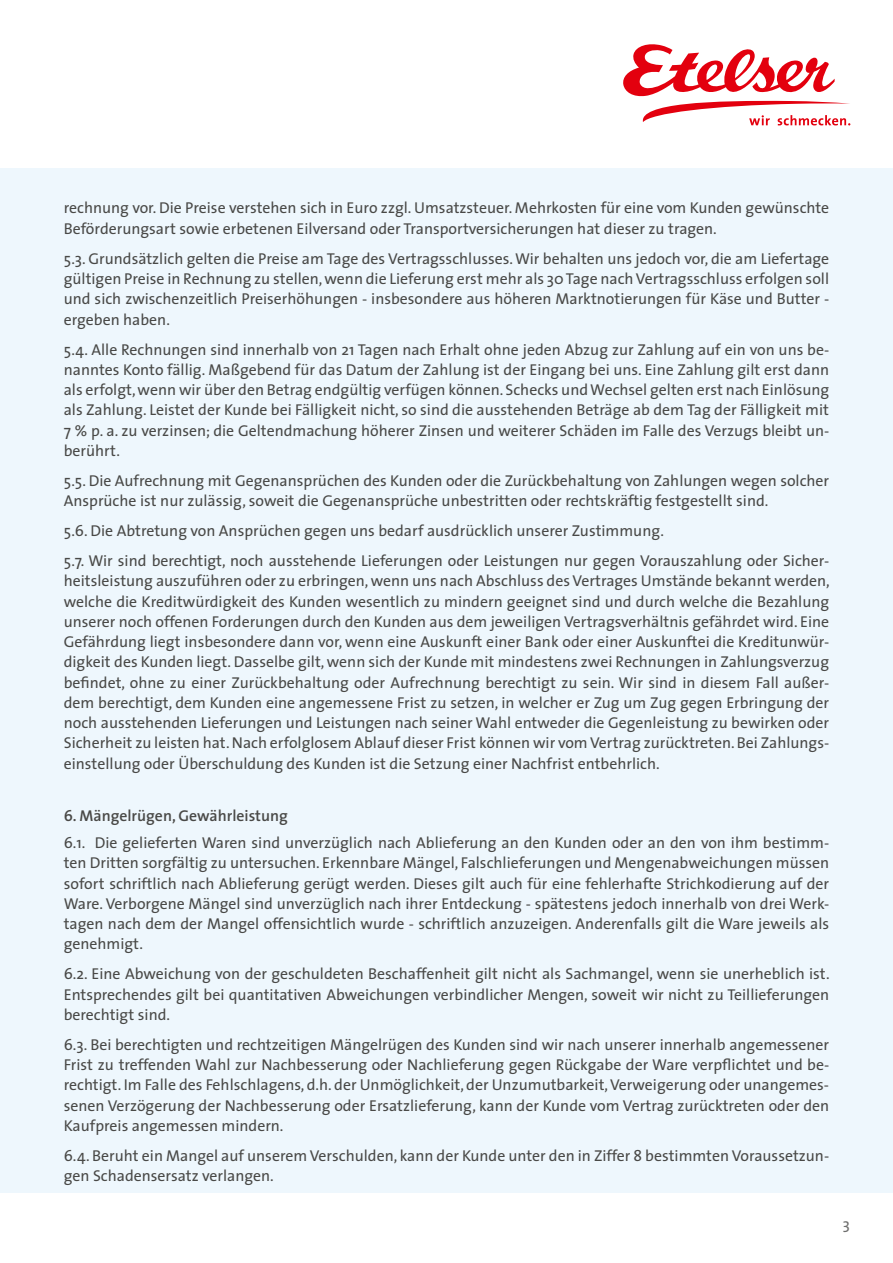
<style>
.page{position:relative;width:893px;height:1263px;background:#fff}
.page>*{position:absolute;margin:0;border:0;box-sizing:border-box;transform-origin:0 0}
.t1{font:15.75px/20.2px "The Sans";color:#494947;text-align:justify}
.t2{font:600 15.75px "The Sans";color:#494947}
.t3{font:15.75px "The Sans Caps";color:#6e6e6d}
</style>
<div class="page">
<div style="left:0;top:168px;width:893px;height:1024px;background:#eef7fd"></div>
<svg style="left:623px;top:44px;width:227px;height:81px"></svg>
<p class="t1" style="left:64px;top:198px;width:767px">rechnung vor. Die Preise verstehen sich in Euro zzgl. Umsatzsteuer. Mehrkosten für eine vom Kunden gewünschte<br>Beförderungsart sowie erbetenen Eilversand oder Transportversicherungen hat dieser zu tragen.</p>
<p class="t1" style="left:64px;top:248px;width:767px">5.3. Grundsätzlich gelten die Preise am Tage des Vertragsschlusses. Wir behalten uns jedoch vor, die am Liefertage gültigen Preise in Rechnung zu stellen, wenn die Lieferung erst mehr als 30 Tage nach Vertragsschluss erfolgen soll und sich zwischenzeitlich Preiserhöhungen - insbesondere aus höheren Marktnotierungen für Käse und Butter - ergeben haben.</p>
<p class="t1" style="left:64px;top:339px;width:767px">5.4. Alle Rechnungen sind innerhalb von 21 Tagen nach Erhalt ohne jeden Abzug zur Zahlung auf ein von uns be&shy;nanntes Konto fällig. Maßgebend für das Datum der Zahlung ist der Eingang bei uns. Eine Zahlung gilt erst dann als erfolgt, wenn wir über den Betrag endgültig verfügen können. Schecks und Wechsel gelten erst nach Einlösung als Zahlung. Leistet der Kunde bei Fälligkeit nicht, so sind die ausstehenden Beträge ab dem Tag der Fälligkeit mit 7 % p. a. zu verzinsen; die Geltendmachung höherer Zinsen und weiterer Schäden im Falle des Verzugs bleibt un&shy;berührt.</p>
<p class="t1" style="left:64px;top:470px;width:767px">5.5. Die Aufrechnung mit Gegenansprüchen des Kunden oder die Zurückbehaltung von Zahlungen wegen solcher<br>Ansprüche ist nur zulässig, soweit die Gegenansprüche unbestritten oder rechtskräftig festgestellt sind.</p>
<p class="t1" style="left:64px;top:515px;width:767px;line-height:30px">5.6. Die Abtretung von Ansprüchen gegen uns bedarf ausdrücklich unserer Zustimmung.<br>5.7. Wir sind berechtigt, noch ausstehende Lieferungen oder Leistungen nur gegen Vorauszahlung oder Sicher-</p>
<p class="t1" style="left:64px;top:570px;width:768px">heitsleistung auszuführen oder zu erbringen, wenn uns nach Abschluss des Vertrages Umstände bekannt werden, welche die Kreditwürdigkeit des Kunden wesentlich zu mindern geeignet sind und durch welche die Bezahlung unserer noch offenen Forderungen durch den Kunden aus dem jeweiligen Vertragsverhältnis gefährdet wird. Eine Gefährdung liegt insbesondere dann vor, wenn eine Auskunft einer Bank oder einer Auskunftei die Kreditunwür&shy;digkeit des Kunden liegt. Dasselbe gilt, wenn sich der Kunde mit mindestens zwei Rechnungen in Zahlungsverzug befindet, ohne zu einer Zurückbehaltung oder Aufrechnung berechtigt zu sein. Wir sind in diesem Fall außer&shy;dem berechtigt, dem Kunden eine angemessene Frist zu setzen, in welcher er Zug um Zug gegen Erbringung der noch ausstehenden Lieferungen und Leistungen nach seiner Wahl entweder die Gegenleistung zu bewirken oder Sicherheit zu leisten hat. Nach erfolglosem Ablauf dieser Frist können wir vom Vertrag zurücktreten. Bei Zahlungs&shy;einstellung oder Überschuldung des Kunden ist die Setzung einer Nachfrist entbehrlich.</p>
<p class="t2" style="left:64px;top:803px;width:226px">6. Mängelrügen, Gewährleistung</p>
<p class="t1" style="left:64px;top:832px;width:767px">6.1. Die gelieferten Waren sind unverzüglich nach Ablieferung an den Kunden oder an den von ihm bestimm&shy;ten Dritten sorgfältig zu untersuchen. Erkennbare Mängel, Falschlieferungen und Mengenabweichungen müssen sofort schriftlich nach Ablieferung gerügt werden. Dieses gilt auch für eine fehlerhafte Strichkodierung auf der Ware. Verborgene Mängel sind unverzüglich nach ihrer Entdeckung - spätestens jedoch innerhalb von drei Werk&shy;tagen nach dem der Mangel offensichtlich wurde - schriftlich anzuzeigen. Anderenfalls gilt die Ware jeweils als genehmigt.</p>
<p class="t1" style="left:64px;top:963px;width:767px">6.2. Eine Abweichung von der geschuldeten Beschaffenheit gilt nicht als Sachmangel, wenn sie unerheblich ist.<br>Entsprechendes gilt bei quantitativen Abweichungen verbindlicher Mengen, soweit wir nicht zu Teillieferungen berechtigt sind.</p>
<p class="t1" style="left:64px;top:1034px;width:767px">6.3. Bei berechtigten und rechtzeitigen Mängelrügen des Kunden sind wir nach unserer innerhalb angemessener Frist zu treffenden Wahl zur Nachbesserung oder Nachlieferung gegen Rückgabe der Ware verpflichtet und be&shy;rechtigt. Im Falle des Fehlschlagens, d.h. der Unmöglichkeit, der Unzumutbarkeit, Verweigerung oder unangemes&shy;senen Verzögerung der Nachbesserung oder Ersatzlieferung, kann der Kunde vom Vertrag zurücktreten oder den Kaufpreis angemessen mindern.</p>
<p class="t1" style="left:64px;top:1145px;width:767px">6.4. Beruht ein Mangel auf unserem Verschulden, kann der Kunde unter den in Ziffer 8 bestimmten Voraussetzun&shy;gen Schadensersatz verlangen.</p>
<p class="t3" style="left:843px;top:1213px;width:9px">3</p>
</div>
